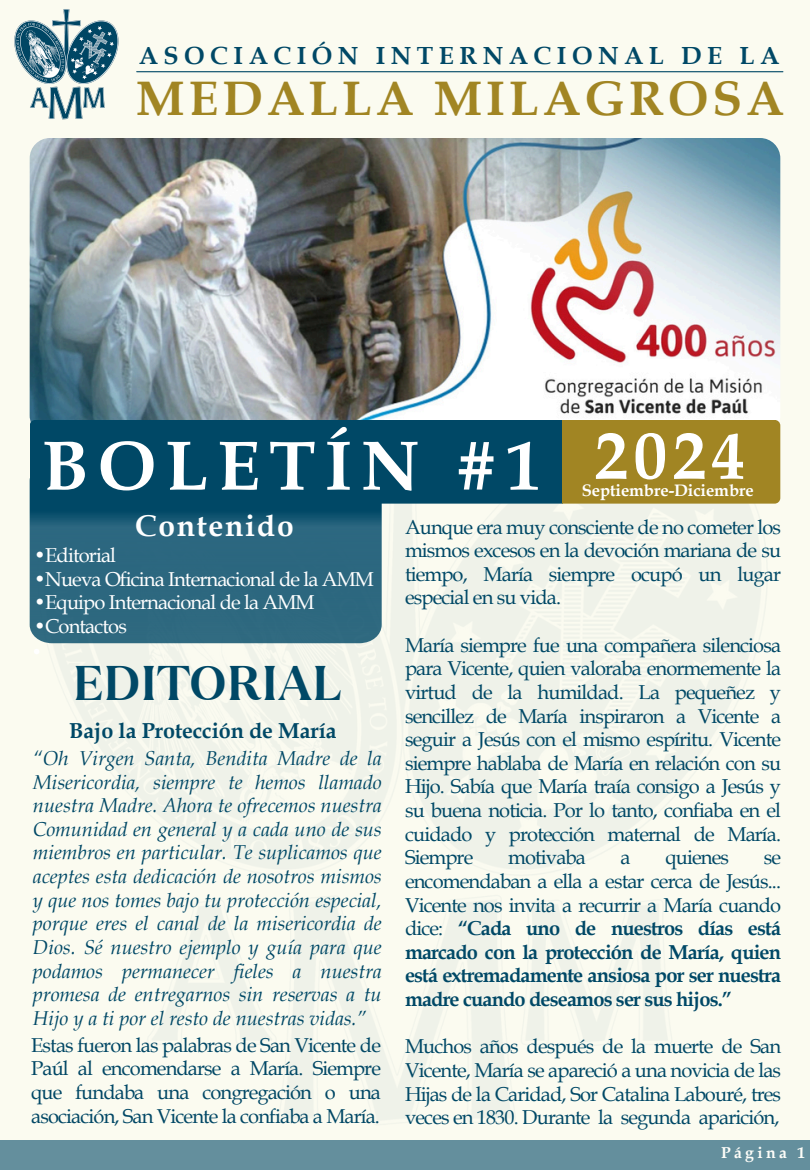
<style>
.page{position:relative;width:810px;height:1170px;background:#fbfbf0}
.page>*{position:absolute;margin:0;border:0;box-sizing:border-box;transform-origin:0 0}
.t1{font:700 70.05px "Book Antiqua";letter-spacing:.13em;color:#fff}
.t2{font:700 66.15px "Book Antiqua";color:#fff}
.t3{font:700 48.45px "Book Antiqua";letter-spacing:.085em;color:#a18523}
.t4{font:700 48.45px "TT Ramillas";letter-spacing:-.005em;color:#004866}
.t5{font:700 30px "Book Antiqua";letter-spacing:.055em;color:#fff}
.t6{font:700 24.75px "Book Antiqua";letter-spacing:.22em;color:#004866}
.t7{font:700 21.6px "Book Antiqua";letter-spacing:-.005em;color:#004866}
.t8{font:20.1px/23.7px "Book Antiqua";letter-spacing:-.04em;color:#004866;text-align:justify}
.t9{font:italic 20.1px/23.7px "Book Antiqua";letter-spacing:-.005em;color:#004866;text-align:justify}
.t10{font:700 20.1px/23.7px "Book Antiqua";letter-spacing:-.04em;color:#004866;text-align:justify}
.t11{font:20.1px/23.7px "Book Antiqua";letter-spacing:-.04em;color:#014765;text-align:justify}
.t12{font:20.1px "Book Antiqua";letter-spacing:-.04em;color:#fff}
.t13{font:700 16.65px "Book Antiqua";letter-spacing:-.005em;color:#fff}
.t14{font:700 15.75px "Book Antiqua";letter-spacing:.215em;color:#fff}
.s1{font-weight:400}
</style>
<div class="page">
<img style="left:29px;top:335px;width:752px;height:786px">
<svg style="left:30px;top:503px;width:352px;height:140px;background:#28647d"></svg>
<img style="left:30px;top:138px;width:750px;height:298px;border-radius:20px">
<img style="left:14px;top:9px;width:105px;height:111px">
<hr style="left:137px;top:71px;width:646px;height:1px;background:#004866">
<div style="left:30px;top:420px;width:532px;height:83px;background:#004866"></div>
<div style="left:562px;top:420px;width:218px;height:83px;background:#a18523"></div>
<div style="left:0;top:1140px;width:810px;height:30px;background:#648f9d"></div>
<svg style="left:34px;top:649px;width:5px;height:5px"></svg>
<h3 class="t6" style="left:139px;top:41px;width:642px">ASOCIACIÓN INTERNACIONAL DE LA</h3>
<p class="t3" style="left:136px;top:70px;width:649px">MEDALLA MILAGROSA</p>
<p class="t1" style="left:42px;top:425px;width:501px">BOLETÍN #1</p>
<p class="t2" style="left:595px;top:418px;width:152px">2024</p>
<h2 class="t13" style="left:582px;top:480px;width:174px">Septiembre-Diciembre</h2>
<p class="t5" style="left:135px;top:509px;width:160px">Contenido</p>
<p class="t12" style="left:34px;top:544px;width:84px">•Editorial</p>
<p class="t12" style="left:34px;top:567px;width:342px">•Nueva Oficina Internacional de la AMM</p>
<p class="t12" style="left:34px;top:591px;width:282px">•Equipo Internacional de la AMM</p>
<p class="t12" style="left:34px;top:614px;width:95px">•Contactos</p>
<h1 class="t4" style="left:72px;top:649px;width:269px">EDITORIAL</h1>
<h3 class="t7" style="left:69px;top:718px;width:269px">Bajo la Protección de María</h3>
<h6 class="t9" style="left:33px;top:747px;width:350px">“Oh Virgen Santa, Bendita Madre de la Misericordia, siempre te hemos llamado nuestra Madre. Ahora te ofrecemos nuestra Comunidad en general y a cada uno de sus miembros en particular. Te suplicamos que aceptes esta dedicación de nosotros mismos y que nos tomes bajo tu protección especial, porque eres el canal de la misericordia de Dios. Sé nuestro ejemplo y guía para que podamos permanecer fieles a nuestra promesa de entregarnos sin reservas a tu Hijo y a ti por el resto de nuestras vidas.”</h6>
<h5 class="t11" style="left:31px;top:1033px;width:351px">Estas fueron las palabras de San Vicente de Paúl al encomendarse a María. Siempre que fundaba una congregación o una asociación, San Vicente la confiaba a María.</h5>
<h6 class="t8" style="left:405px;top:515px;width:378px">Aunque era muy consciente de no cometer los mismos excesos en la devoción mariana de su tiempo, María siempre ocupó un lugar especial en su vida.</h6>
<h6 class="t8" style="left:405px;top:633px;width:378px">María siempre fue una compañera silenciosa para Vicente, quien valoraba enormemente la virtud de la humildad. La pequeñez y sencillez de María inspiraron a Vicente a seguir a Jesús con el mismo espíritu. Vicente siempre hablaba de María en relación con su Hijo. Sabía que María traía consigo a Jesús y su buena noticia. Por lo tanto, confiaba en el cuidado y protección maternal de María.<br>Siempre</h6>
<h6 class="t8" style="left:508px;top:846px;width:79px">motivaba</h6>
<h6 class="t8" style="left:621px;top:846px;width:12px">a</h6>
<h6 class="t8" style="left:665px;top:846px;width:65px">quienes</h6>
<h6 class="t10" style="left:405px;top:846px;width:378px;text-indent:359px"><span class="s1">se encomendaban a ella a estar cerca de Jesús...<br>Vicente nos invita a recurrir a María cuando dice:</span> “Cada uno de nuestros días está marcado con la protección de María, quien está extremadamente ansiosa por ser nuestra madre cuando deseamos ser sus hijos.”</h6>
<h6 class="t8" style="left:405px;top:1035px;width:378px">Muchos años después de la muerte de San Vicente, María se apareció a una novicia de las Hijas de la Caridad, Sor Catalina Labouré, tres veces en 1830. Durante la segunda aparición,</h6>
<p class="t14" style="left:721px;top:1143px;width:86px">Página 1</p>
</div>
